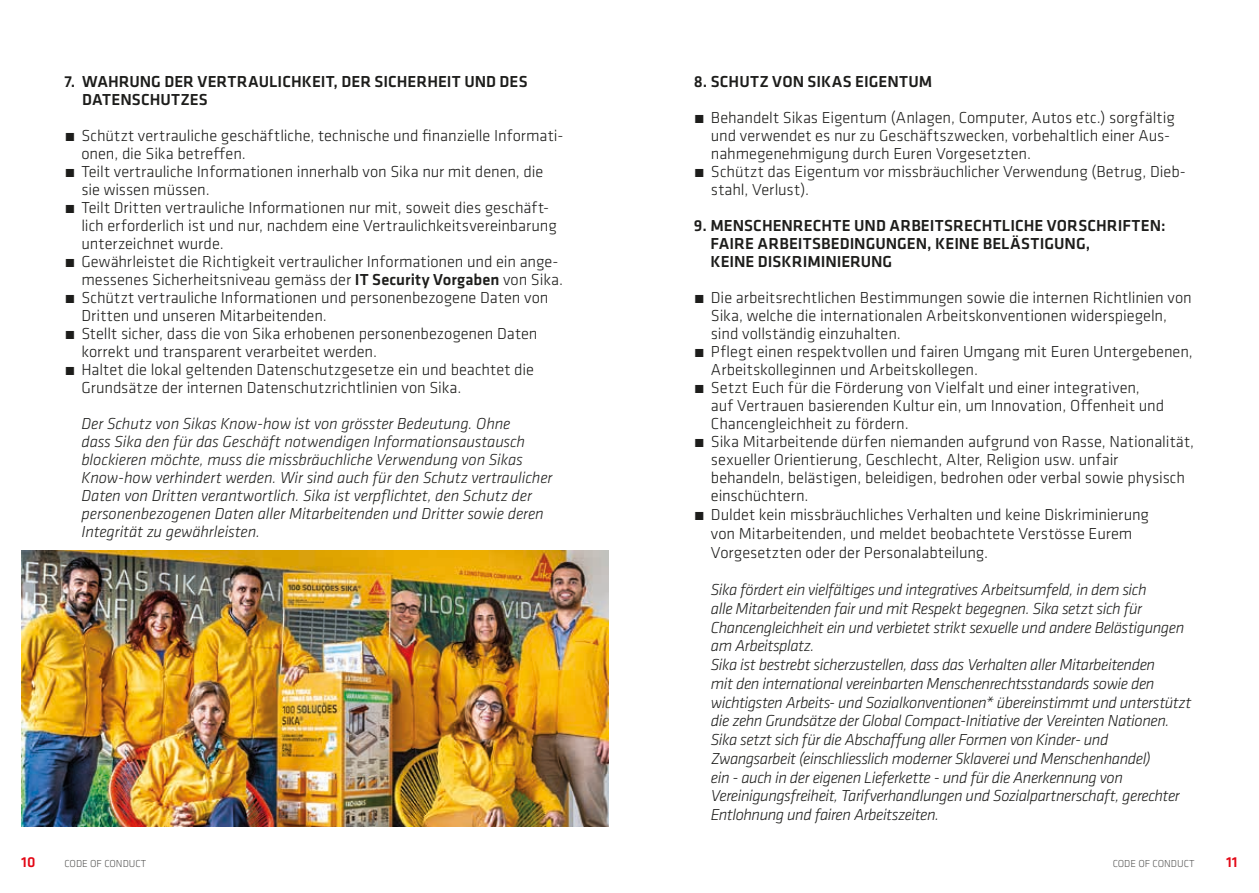
<style>
.page{position:relative;width:1259px;height:893px;background:#fff}
.page>*{position:absolute;margin:0;border:0;box-sizing:border-box;transform-origin:0 0}
.t1{font:300 16.5px/18px "Klavika";letter-spacing:-.005em;color:#1d1d1b}
.t2{font:italic 300 16.5px/18.8px "Klavika";letter-spacing:-.025em;color:#1d1d1b}
.t3{font:italic 300 16.5px/18px "Klavika";letter-spacing:-.005em;color:#1d1d1b}
.Sub-chapter{font:500 16.5px/18px "Klavika";color:#1d1d1b}
.SI_Klavika_copy{font:500 16.5px "Klavika";letter-spacing:.005em;color:#1d1d1b}
.t4{font:500 15px "Klavika";color:#e30614}
.t5{font:300 10.5px "Klavika";color:#575756}
.s1{font-weight:500}
</style>
<div class="page">
<img style="left:21px;top:551px;width:587px;height:276px">
<p class="Sub-chapter" style="left:82px;top:72px;width:447px;text-indent:-18px">7. WAHRUNG DER VERTRAULICHKEIT, DER SICHERHEIT UND DES<br>DATENSCHUTZES</p>
<p class="t1" style="left:81px;top:127px;width:484px;text-indent:-17px">́ Schützt vertrauliche geschäftliche, technische und finanzielle Informati&shy;onen, die Sika betreffen.</p>
<p class="t1" style="left:81px;top:163px;width:463px;text-indent:-17px">́ Teilt vertrauliche Informationen innerhalb von Sika nur mit denen, die sie wissen müssen.</p>
<p class="t1" style="left:81px;top:199px;width:477px;text-indent:-17px">́ Teilt Dritten vertrauliche Informationen nur mit, soweit dies geschäft&shy;lich erforderlich ist und nur, nachdem eine Vertraulichkeitsvereinbarung unterzeichnet wurde.</p>
<p class="t1" style="left:64px;top:253px;width:500px;text-align:right">́ Gewährleistet die Richtigkeit vertraulicher Informationen und ein ange&shy;messenes Sicherheitsniveau gemäss der <span class="s1">IT Security Vorgaben</span> von Sika.</p>
<p class="t1" style="left:81px;top:289px;width:468px;text-indent:-17px">́ Schützt vertrauliche Informationen und personenbezogene Daten von<br>Dritten und unseren Mitarbeitenden.</p>
<p class="t1" style="left:81px;top:325px;width:457px;text-indent:-17px">́ Stellt sicher, dass die von Sika erhobenen personenbezogenen Daten korrekt und transparent verarbeitet werden.</p>
<p class="t1" style="left:81px;top:361px;width:454px;text-indent:-17px">́ Haltet die lokal geltenden Datenschutzgesetze ein und beachtet die<br>Grundsätze der internen Datenschutzrichtlinien von Sika.</p>
<p class="t3" style="left:81px;top:415px;width:473px">Der Schutz von Sikas Know-how ist von grösster Bedeutung. Ohne<br>dass Sika den für das Geschäft notwendigen Informationsaustausch blockieren möchte, muss die missbräuchliche Verwendung von Sikas Know-how verhindert werden. Wir sind auch für den Schutz vertraulicher Daten von Dritten verantwortlich. Sika ist verpflichtet, den Schutz der personenbezogenen Daten aller Mitarbeitenden und Dritter sowie deren Integrität zu gewährleisten.</p>
<p class="SI_Klavika_copy" style="left:694px;top:71px;width:240px">8. SCHUTZ VON SIKAS EIGENTUM</p>
<p class="t1" style="left:711px;top:109px;width:465px;text-indent:-17px">́ Behandelt Sikas Eigentum (Anlagen, Computer, Autos etc.) sorgfältig und verwendet es nur zu Geschäftszwecken, vorbehaltlich einer Aus&shy;nahmegenehmigung durch Euren Vorgesetzten.</p>
<p class="t1" style="left:711px;top:163px;width:476px;text-indent:-17px">́ Schützt das Eigentum vor missbräuchlicher Verwendung (Betrug, Dieb&shy;stahl, Verlust).</p>
<p class="Sub-chapter" style="left:710px;top:216px;width:457px;text-indent:-16px">9. MENSCHENRECHTE UND ARBEITSRECHTLICHE VORSCHRIFTEN:<br>FAIRE ARBEITSBEDINGUNGEN, KEINE BELÄSTIGUNG,<br>KEINE DISKRIMINIERUNG</p>
<p class="t1" style="left:711px;top:289px;width:482px;text-indent:-17px">́ Die arbeitsrechtlichen Bestimmungen sowie die internen Richtlinien von<br>Sika, welche die internationalen Arbeitskonventionen widerspiegeln, sind vollständig einzuhalten.</p>
<p class="t1" style="left:711px;top:343px;width:483px;text-indent:-17px">́ Pflegt einen respektvollen und fairen Umgang mit Euren Untergebenen,<br>Arbeitskolleginnen und Arbeitskollegen.</p>
<p class="t1" style="left:711px;top:379px;width:455px;text-indent:-17px">́ Setzt Euch für die Förderung von Vielfalt und einer integrativen, auf Vertrauen basierenden Kultur ein, um Innovation, Offenheit und<br>Chancengleichheit zu fördern.</p>
<p class="t1" style="left:711px;top:433px;width:485px;text-indent:-17px">́ Sika Mitarbeitende dürfen niemanden aufgrund von Rasse, Nationalität, sexueller Orientierung, Geschlecht, Alter, Religion usw. unfair behandeln, belästigen, beleidigen, bedrohen oder verbal sowie physisch einschüchtern.</p>
<p class="t1" style="left:711px;top:505px;width:439px;line-height:18.8px;text-indent:-17px">́ Duldet kein missbräuchliches Verhalten und keine Diskriminierung von Mitarbeitenden, und meldet beobachtete Verstösse Eurem<br>Vorgesetzten oder der Personalabteilung.</p>
<p class="t2" style="left:711px;top:580px;width:482px">Sika fördert ein vielfältiges und integratives Arbeitsumfeld, in dem sich<br>alle Mitarbeitenden fair und mit Respekt begegnen. Sika setzt sich für Chancengleichheit ein und verbietet strikt sexuelle und andere Belästigungen am Arbeitsplatz.<br>Sika ist bestrebt sicherzustellen, dass das Verhalten aller Mitarbeitenden<br>mit den international vereinbarten Menschenrechtsstandards sowie den wichtigsten Arbeits- und Sozialkonventionen* übereinstimmt und unterstützt die zehn Grundsätze der Global Compact-Initiative der Vereinten Nationen.<br>Sika setzt sich für die Abschaffung aller Formen von Kinder- und Zwangsarbeit (einschliesslich moderner Sklaverei und Menschenhandel)<br>ein - auch in der eigenen Lieferkette - und für die Anerkennung von Vereinigungsfreiheit, Tarifverhandlungen und Sozialpartnerschaft, gerechter Entlohnung und fairen Arbeitszeiten.</p>
<p class="t4" style="left:21px;top:852px;width:16px">10</p>
<p class="t5" style="left:64px;top:857px;width:83px">CODE OF CONDUCT</p>
<p class="t5" style="left:1112px;top:857px;width:83px">CODE OF CONDUCT</p>
<p class="t4" style="left:1226px;top:852px;width:13px">11</p>
</div>
